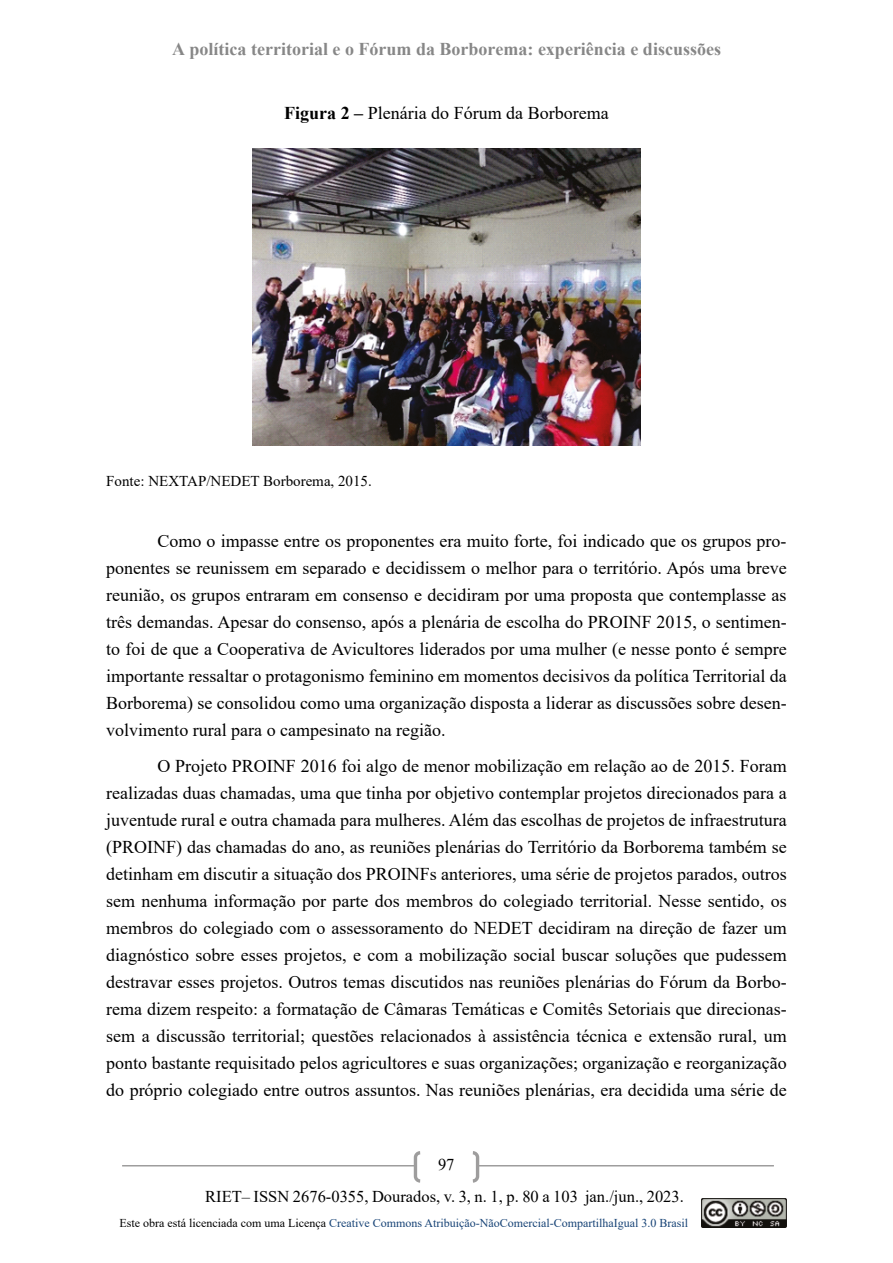
<style>
.page{position:relative;width:893px;height:1263px;background:#fff}
.page>*{position:absolute;margin:0;border:0;box-sizing:border-box;transform-origin:0 0}
.t1{font:18px/27px "Times New Roman";color:#000;text-align:justify}
.t2{font:700 18px "Times New Roman";color:#878787}
.t3{font:16.5px/32px "Times New Roman";color:#000;text-align:center}
.t4{font:15px "Times New Roman";color:#000}
.t5{font:12px "Times New Roman";color:#174376}
.s1{font-weight:700}
.s2{color:#000}
</style>
<div class="page">
<hr style="left:122px;top:1165px;width:652px;height:1px;background:#9e9d9d">
<svg style="left:412px;top:1151px;width:69px;height:32px"></svg>
<img style="left:701px;top:1198px;width:85px;height:30px">
<img style="left:252px;top:148px;width:389px;height:297px">
<p class="t2" style="left:172px;top:36px;width:550px">A política territorial e o Fórum da Borborema: experiência e discussões</p>
<p class="t1" style="left:284px;top:99px;width:326px"><span class="s1">Figura 2 –</span> Plenária do Fórum da Borborema</p>
<p class="t4" style="left:106px;top:471px;width:267px">Fonte: NEXTAP/NEDET Borborema, 2015.</p>
<p class="t1" style="left:106px;top:527px;width:682px;text-indent:51px">Como o impasse entre os proponentes era muito forte, foi indicado que os grupos pro&shy;ponentes se reunissem em separado e decidissem o melhor para o território. Após uma breve reunião, os grupos entraram em consenso e decidiram por uma proposta que contemplasse as três demandas. Apesar do consenso, após a plenária de escolha do PROINF 2015, o sentimen&shy;to foi de que a Cooperativa de Avicultores liderados por uma mulher (e nesse ponto é sempre importante ressaltar o protagonismo feminino em momentos decisivos da política Territorial da Borborema) se consolidou como uma organização disposta a liderar as discussões sobre desen&shy;volvimento rural para o campesinato na região.</p>
<p class="t1" style="left:106px;top:752px;width:682px;text-indent:51px">O Projeto PROINF 2016 foi algo de menor mobilização em relação ao de 2015. Foram realizadas duas chamadas, uma que tinha por objetivo contemplar projetos direcionados para a juventude rural e outra chamada para mulheres. Além das escolhas de projetos de infraestrutura (PROINF) das chamadas do ano, as reuniões plenárias do Território da Borborema também se detinham em discutir a situação dos PROINFs anteriores, uma série de projetos parados, outros sem nenhuma informação por parte dos membros do colegiado territorial. Nesse sentido, os membros do colegiado com o assessoramento do NEDET decidiram na direção de fazer um diagnóstico sobre esses projetos, e com a mobilização social buscar soluções que pudessem destravar esses projetos. Outros temas discutidos nas reuniões plenárias do Fórum da Borbo&shy;rema dizem respeito: a formatação de Câmaras Temáticas e Comitês Setoriais que direcionas&shy;sem a discussão territorial; questões relacionados à assistência técnica e extensão rural, um ponto bastante requisitado pelos agricultores e suas organizações; organização e reorganização do próprio colegiado entre outros assuntos. Nas reuniões plenárias, era decidida uma série de</p>
<p class="t3" style="left:205px;top:1148px;width:480px">97<br>RIET– ISSN 2676-0355, Dourados, v. 3, n. 1, p. 80 a 103 jan./jun., 2023.</p>
<p class="t5" style="left:119px;top:1214px;width:570px"><span class="s2">Este obra está licenciada com uma Licença</span> Creative Commons Atribuição-NãoComercial-CompartilhaIgual 3.0 Brasil</p>
</div>
